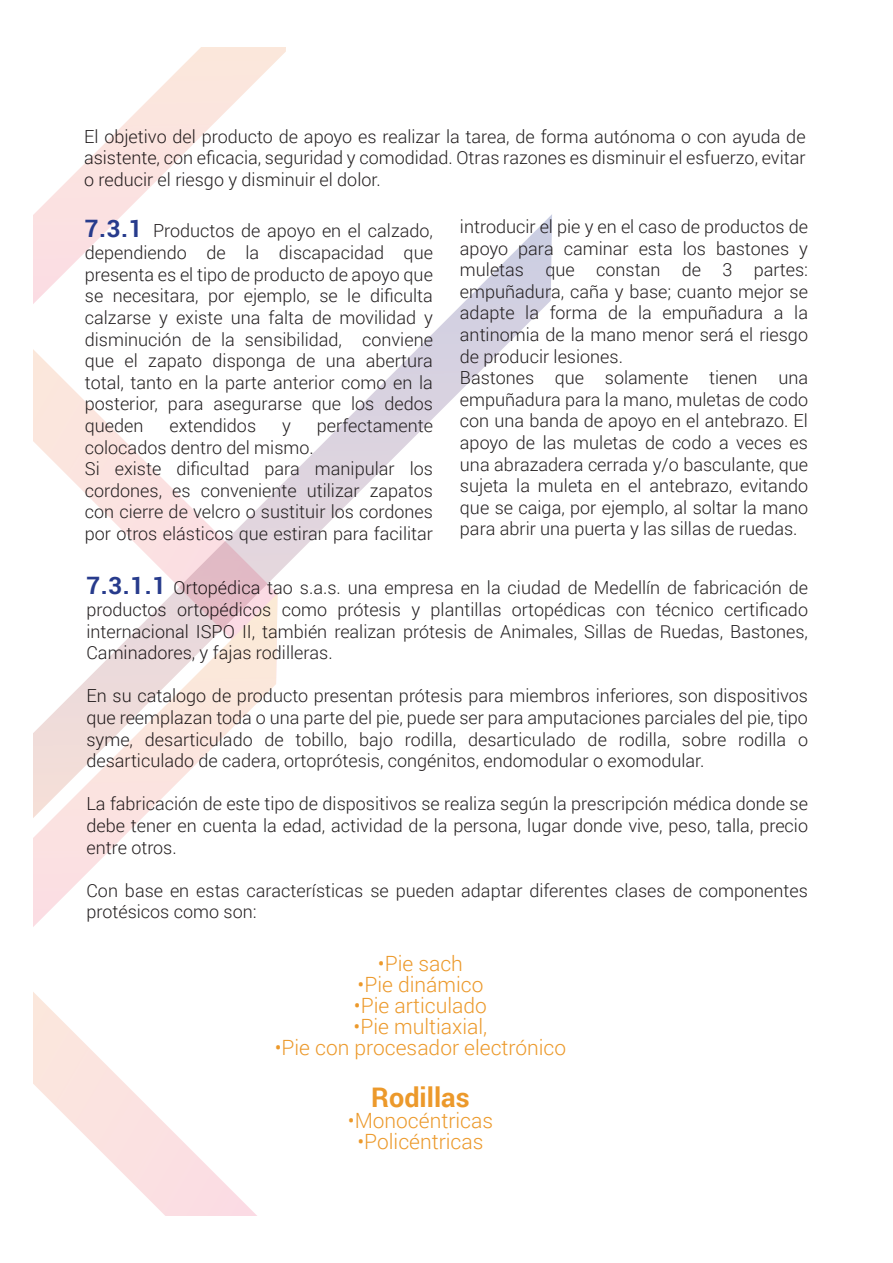
<style>
.page{position:relative;width:893px;height:1263px;background:#fff}
.page>*{position:absolute;margin:0;border:0;box-sizing:border-box;transform-origin:0 0}
.t1{font:700 27px "Roboto";color:#ec992b}
.t2{font:300 21px "Roboto";color:#ec992b}
.t3{font:300 18px/21.6px "Roboto";color:#231f20;text-align:justify}
.s1{font-weight:700;font-size:24px;color:#273b8c}
</style>
<div class="page">
<svg style="left:34px;top:47px;width:252px;height:167px"></svg>
<svg style="left:34px;top:1005px;width:222px;height:210px"></svg>
<svg style="left:34px;top:849px;width:77px;height:156px"></svg>
<svg style="left:34px;top:214px;width:518px;height:635px"></svg>
<p class="t3" style="left:84px;top:125px;width:723px">El objetivo del producto de apoyo es realizar la tarea, de forma autónoma o con ayuda de asistente, con eficacia, seguridad y comodidad. Otras razones es disminuir el esfuerzo, evitar o reducir el riesgo y disminuir el dolor.</p>
<p class="t3" style="left:85px;top:220px;width:350px"><span class="s1">7.3.1</span> Productos de apoyo en el calzado, dependiendo de la discapacidad que presenta es el tipo de producto de apoyo que se necesitara, por ejemplo, se le dificulta calzarse y existe una falta de movilidad y disminución de la sensibilidad, conviene que el zapato disponga de una abertura total, tanto en la parte anterior como en la posterior, para asegurarse que los dedos queden</p>
<p class="t3" style="left:169px;top:414px;width:88px">extendidos</p>
<p class="t3" style="left:282px;top:414px;width:10px">y</p>
<p class="t3" style="left:317px;top:414px;width:117px">perfectamente</p>
<p class="t3" style="left:85px;top:436px;width:350px;text-align:left">colocados dentro del mismo.<br>Si existe dificultad para manipular los cordones, es conveniente utilizar zapatos con cierre de velcro o sustituir los cordones por otros elásticos que estiran para facilitar</p>
<p class="t3" style="left:460px;top:215px;width:350px;text-align:left">introducir el pie y en el caso de productos de apoyo para caminar esta los bastones y muletas que constan de 3 partes: empuñadura, caña y base; cuanto mejor se adapte la forma de la empuñadura a la antinomia de la mano menor será el riesgo de producir lesiones.<br>Bastones que solamente tienen una empuñadura para la mano, muletas de codo con una banda de apoyo en el antebrazo. El apoyo de las muletas de codo a veces es una abrazadera cerrada y/o basculante, que sujeta la muleta en el antebrazo, evitando que se caiga, por ejemplo, al soltar la mano para abrir una puerta y las sillas de ruedas.</p>
<p class="t3" style="left:86px;top:576px;width:723px"><span class="s1">7.3.1.1</span> Ortopédica tao s.a.s. una empresa en la ciudad de Medellín de fabricación de productos ortopédicos como prótesis y plantillas ortopédicas con técnico certificado internacional ISPO II, también realizan prótesis de Animales, Sillas de Ruedas, Bastones, Caminadores, y fajas rodilleras.</p>
<p class="t3" style="left:86px;top:684px;width:723px">En su catalogo de producto presentan prótesis para miembros inferiores, son dispositivos que reemplazan toda o una parte del pie, puede ser para amputaciones parciales del pie, tipo syme, desarticulado de tobillo, bajo rodilla, desarticulado de rodilla, sobre rodilla o desarticulado de cadera, ortoprótesis, congénitos, endomodular o exomodular.</p>
<p class="t3" style="left:86px;top:792px;width:723px">La fabricación de este tipo de dispositivos se realiza según la prescripción médica donde se debe tener en cuenta la edad, actividad de la persona, lugar donde vive, peso, talla, precio entre otros.</p>
<p class="t3" style="left:86px;top:879px;width:723px">Con base en estas características se pueden adaptar diferentes clases de componentes protésicos como son:</p>
<p class="t2" style="left:378px;top:949px;width:87px">•Pie sach</p>
<p class="t2" style="left:358px;top:970px;width:127px">•Pie dinámico</p>
<p class="t2" style="left:354px;top:991px;width:135px">•Pie articulado</p>
<p class="t2" style="left:354px;top:1012px;width:135px">•Pie multiaxial,</p>
<p class="t2" style="left:275px;top:1033px;width:293px">•Pie con procesador electrónico</p>
<h1 class="t1" style="left:371px;top:1079px;width:100px">Rodillas</h1>
<p class="t2" style="left:348px;top:1106px;width:147px">•Monocéntricas</p>
<p class="t2" style="left:357px;top:1127px;width:128px">•Policéntricas</p>
</div>
